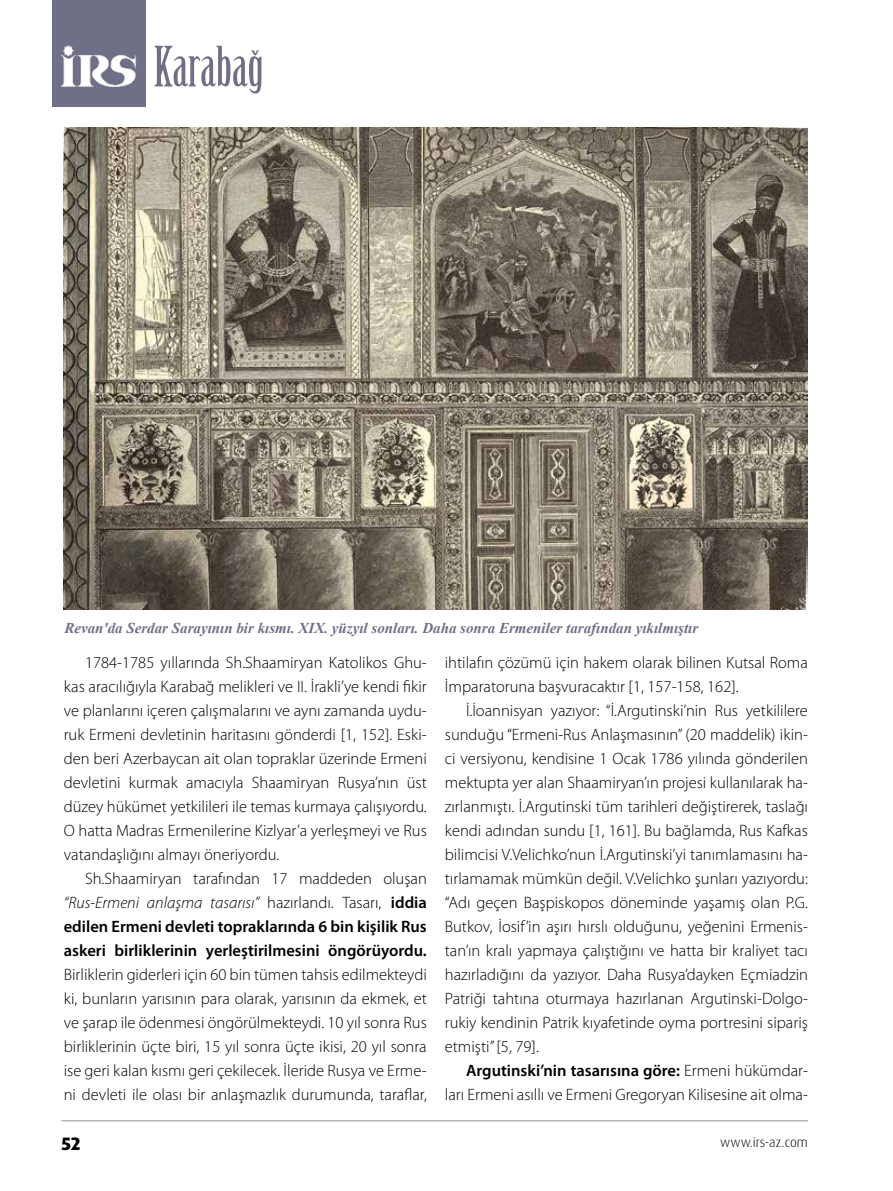
<style>
.page{position:relative;width:893px;height:1191px;background:#fff}
.page>*{position:absolute;margin:0;border:0;box-sizing:border-box;transform-origin:0 0}
.t1{font:54.15px "Birch Std";color:#6f6f87}
.t2{font:800 18px "Dax Pro";color:#000}
.t3{font:300 16.5px/24px "Myriad Pro";color:#000;text-align:justify}
.t4{font:600 16.5px/24px "Myriad Pro";color:#000;text-align:justify}
.t5{font:italic 700 15px "Times New Roman";color:#6f6f87}
.t6{font:300 13.5px "Dax Pro";color:#000}
.s1{font-weight:300}
.s2{font-weight:300;font-style:italic}
.s3{font-weight:600}
</style>
<div class="page">
<hr style="left:62px;top:1120px;width:746px;height:1px;background:#909090">
<img style="left:64px;top:128px;width:744px;height:481px">
<div style="left:52px;top:0;width:94px;height:106px;background:#6f6f87"></div>
<svg style="left:250px;top:50px;width:10px;height:5px"></svg>
<img style="left:60px;top:45px;width:76px;height:41px">
<h1 class="t1" style="left:154px;top:36px;width:111px">Karabag</h1>
<p class="t5" style="left:64px;top:617px;width:635px">Revan'da Serdar Sarayının bir kısmı. XIX. yüzyıl sonları. Daha sonra Ermeniler tarafından yıkılmıştır</p>
<p class="t3" style="left:64px;top:650px;width:365px;text-indent:21px">1784-1785 yıllarında Sh.Shaamiryan Katolikos Ghu&shy;kas aracılığıyla Karabağ melikleri ve II. İrakli’ye kendi fikir ve planlarını içeren çalışmalarını ve aynı zamanda uydu&shy;ruk Ermeni devletinin haritasını gönderdi [1, 152]. Eski&shy;den beri Azerbaycan ait olan topraklar üzerinde Ermeni devletini kurmak amacıyla Shaamiryan Rusya’nın üst düzey hükümet yetkilileri ile temas kurmaya çalışıyordu.<br>O hatta Madras Ermenilerine Kizlyar’a yerleşmeyi ve Rus vatandaşlığını almayı öneriyordu.</p>
<p class="t4" style="left:64px;top:866px;width:365px;text-indent:21px"><span class="s1">Sh.Shaamiryan tarafından 17 maddeden oluşan </span><span class="s2">“Rus-Ermeni anlaşma tasarısı”</span> <span class="s1">hazırlandı. Tasarı,</span> iddia edilen Ermeni devleti topraklarında 6 bin kişilik Rus askeri birliklerinin yerleştirilmesini öngörüyordu.</p>
<p class="t3" style="left:64px;top:962px;width:365px">Birliklerin giderleri için 60 bin tümen tahsis edilmekteydi ki, bunların yarısının para olarak, yarısının da ekmek, et ve şarap ile ödenmesi öngörülmekteydi. 10 yıl sonra Rus birliklerinin üçte biri, 15 yıl sonra üçte ikisi, 20 yıl sonra ise geri kalan kısmı geri çekilecek. İleride Rusya ve Erme&shy;ni devleti ile olası bir anlaşmazlık durumunda, taraflar,</p>
<p class="t3" style="left:445px;top:650px;width:365px">ihtilafın çözümü için hakem olarak bilinen Kutsal Roma<br>İmparatoruna başvuracaktır [1, 157-158, 162].</p>
<p class="t3" style="left:445px;top:698px;width:365px;text-indent:21px">İ.İoannisyan yazıyor: “İ.Argutinski’nin Rus yetkililere sunduğu “Ermeni-Rus Anlaşmasının” (20 maddelik) ikin&shy;ci versiyonu, kendisine 1 Ocak 1786 yılında gönderilen mektupta yer alan Shaamiryan’ın projesi kullanılarak ha&shy;zırlanmıştı. İ.Argutinski tüm tarihleri değiştirerek, taslağı kendi adından sundu [1, 161]. Bu bağlamda, Rus Kafkas bilimcisi V.Velichko’nun İ.Argutinski’yi tanımlamasını ha&shy;tırlamamak mümkün değil. V.Velichko şunları yazıyordu: “Adı geçen Başpiskopos döneminde yaşamış olan P.G.<br>Butkov, İosif’in aşırı hırslı olduğunu, yeğenini Ermenis&shy;tan’ın kralı yapmaya çalıştığını ve hatta bir kraliyet tacı hazırladığını da yazıyor. Daha Rusya’dayken Eçmiadzin Patriği tahtına oturmaya hazırlanan Argutinski-Dolgo&shy;rukiy kendinin Patrik kıyafetinde oyma portresini sipariş etmişti” [5, 79].</p>
<p class="t3" style="left:445px;top:1059px;width:365px;text-align:right"><span class="s3">Argutinski’nin tasarısına göre:</span> Ermeni hükümdar&shy;ları Ermeni asıllı ve Ermeni Gregoryan Kilisesine ait olma-</p>
<p class="t2" style="left:62px;top:1131px;width:20px">52</p>
<p class="t6" style="left:720px;top:1133px;width:89px">www.irs-az.com</p>
</div>
